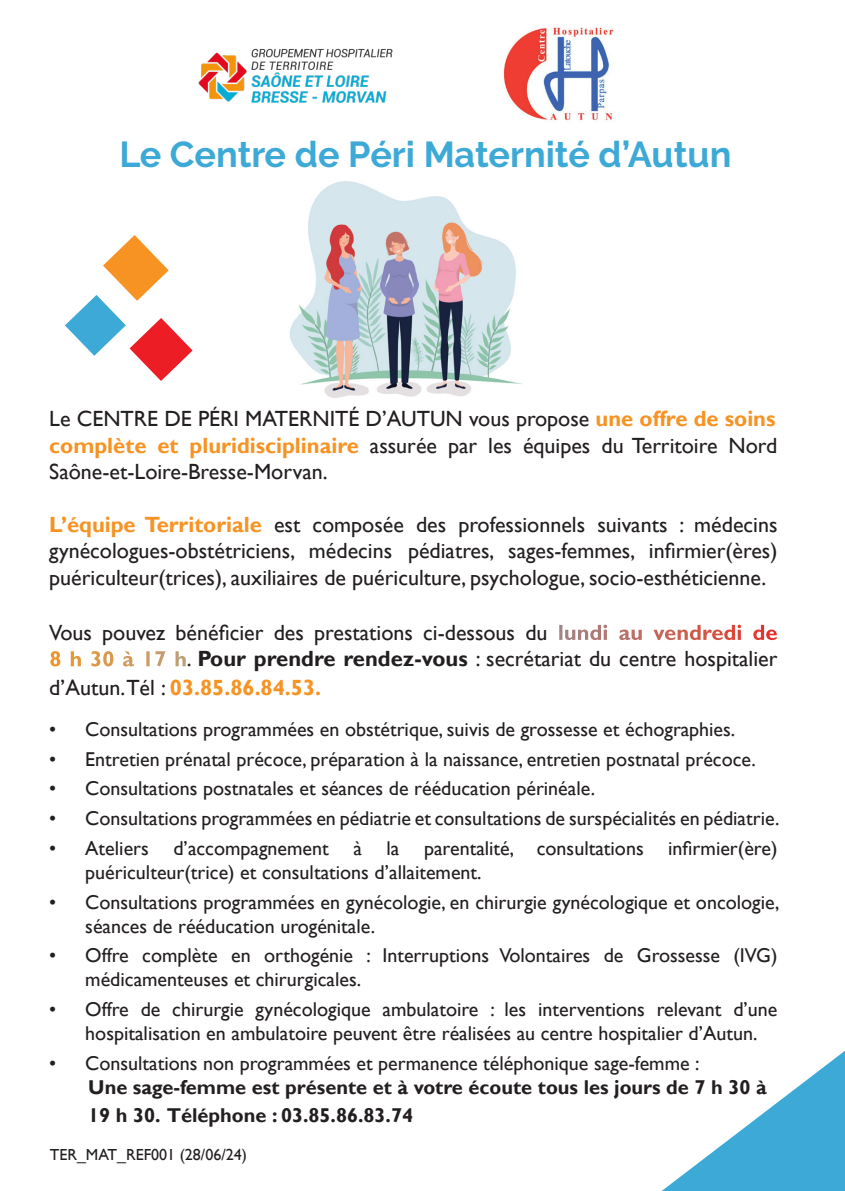
<style>
.page{position:relative;width:845px;height:1191px;background:#fff}
.page>*{position:absolute;margin:0;border:0;box-sizing:border-box;transform-origin:0 0}
.t1{font:700 36px "Raleway";color:#3da9d7}
.t2{font:22px/26.4px "Gill Sans";color:#231f20;text-align:justify}
.t3{font:700 22px "Gill Sans";color:#f69323}
.t4{font:20px/24px "Gill Sans";color:#231f20}
.t5{font:700 20px/28.8px "Gill Sans";color:#231f20}
.t6{font:16px "Gill Sans";color:#231f20}
.s1{font-weight:700;color:#f69323}
.s2{font-weight:700;color:#fff}
.s3{font-weight:700}
.s4{font-weight:400;color:#231f20}
</style>
<div class="page">
<img style="left:289px;top:181px;width:233px;height:217px">
<img style="left:504px;top:27px;width:110px;height:94px">
<img style="left:198px;top:48px;width:195px;height:55px">
<svg style="left:65px;top:235px;width:128px;height:146px"></svg>
<svg style="left:662px;top:1051px;width:183px;height:140px"></svg>
<p class="t1" style="left:119px;top:133px;width:613px">Le Centre de Péri Maternité d’Autun</p>
<p class="t2" style="left:49px;top:406px;width:729px">Le CENTRE DE PÉRI MATERNITÉ D’AUTUN vous propose <span class="s1">une offre de soins complète et pluridisciplinaire</span> assurée par les équipes du Territoire Nord Saône-et-Loire-Bresse-Morvan.</p>
<p class="t2" style="left:49px;top:511px;width:729px"><span class="s1">L’équipe Territoriale</span> est composée des professionnels suivants : médecins gynécologues-obstétriciens, médecins pédiatres, sages-femmes, infirmier(ères) puériculteur(trices), auxiliaires de puériculture, psychologue, socio-esthéticienne.</p>
<p class="t2" style="left:49px;top:619px;width:729px">Vous pouvez bénéficier des prestations ci-dessous du <span class="s2">lundi au vendredi de<br>8 h 30 à 17 h</span>. <span class="s3">Pour prendre rendez-vous</span> : secrétariat du centre hospitalier</p>
<p class="t3" style="left:49px;top:674px;width:273px"><span class="s4">d’Autun.Tél :</span> 03.85.86.84.53.</p>
<p class="t4" style="left:49px;top:717px;width:687px">• Consultations programmées en obstétrique, suivis de grossesse et échographies.</p>
<p class="t4" style="left:49px;top:747px;width:708px">• Entretien prénatal précoce, préparation à la naissance, entretien postnatal précoce.</p>
<p class="t4" style="left:49px;top:777px;width:547px">• Consultations postnatales et séances de rééducation périnéale.</p>
<p class="t4" style="left:49px;top:806px;width:731px">• Consultations programmées en pédiatrie et consultations de surspécialités en pédiatrie.</p>
<p class="t4" style="left:85px;top:836px;width:693px;text-indent:-36px">• Ateliers d’accompagnement à la parentalité, consultations infirmier(ère) puériculteur(trice) et consultations d’allaitement.</p>
<p class="t4" style="left:85px;top:890px;width:695px;text-indent:-36px">• Consultations programmées en gynécologie, en chirurgie gynécologique et oncologie, séances de rééducation urogénitale.</p>
<p class="t4" style="left:85px;top:944px;width:693px;text-indent:-36px">• Offre complète en orthogénie : Interruptions Volontaires de Grossesse (IVG) médicamenteuses et chirurgicales.</p>
<p class="t4" style="left:85px;top:997px;width:693px;text-indent:-36px">• Offre de chirurgie gynécologique ambulatoire : les interventions relevant d’une hospitalisation en ambulatoire peuvent être réalisées au centre hospitalier d’Autun.</p>
<p class="t4" style="left:49px;top:1051px;width:652px">• Consultations non programmées et permanence téléphonique sage-femme :</p>
<p class="t5" style="left:88px;top:1073px;width:680px">Une sage-femme est présente et à votre écoute tous les jours de 7 h 30 à<br>19 h 30. Téléphone : 03.85.86.83.74</p>
<p class="t6" style="left:50px;top:1145px;width:199px">TER_MAT_REF001 (28/06/24)</p>
</div>
